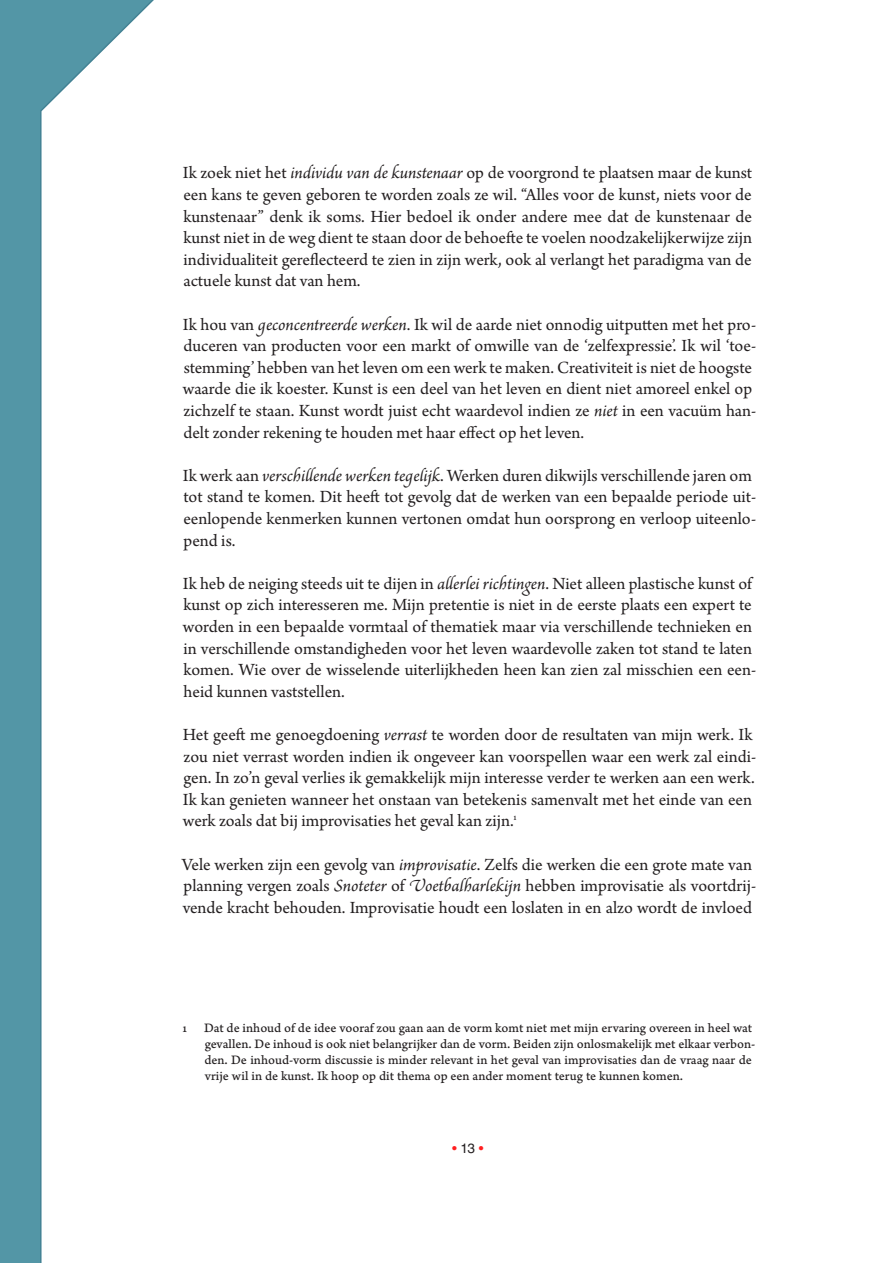
<style>
.page{position:relative;width:893px;height:1263px;background:#fff}
.page>*{position:absolute;margin:0;border:0;box-sizing:border-box;transform-origin:0 0}
.body_tekst{font:18px/21.6px "Arno Pro";letter-spacing:-.005em;color:#231f20}
.footnote_text{font:13.5px/16.2px "Arno Pro Caption";color:#231f20}
.t1{font:13.5px "Helvetica LT Std";color:#ff1f20}
.s1{font-style:italic}
.s2{color:#231f20}
</style>
<div class="page">
<svg style="left:0;top:0;width:154px;height:1263px"></svg>
<p class="body_tekst" style="left:183px;top:163px;width:571px;text-align:justify">Ik zoek niet het <span class="s1">individu van de kunstenaar</span> op de voorgrond te plaatsen maar de kunst een kans te geven geboren te worden zoals ze wil. “Alles voor de kunst, niets voor de kunstenaar” denk ik soms. Hier bedoel ik onder andere mee dat de kunstenaar de kunst niet in de weg dient te staan door de behoefte te voelen noodzakelijkerwijze zijn individualiteit gereflecteerd te zien in zijn werk, ook al verlangt het paradigma van de actuele kunst dat van hem.</p>
<p class="body_tekst" style="left:183px;top:314px;width:575px">Ik hou van <span class="s1">geconcentreerde werken</span>. Ik wil de aarde niet onnodig uitputten met het pro&shy;duceren van producten voor een markt of omwille van de ‘zelfexpressie’. Ik wil ‘toe&shy;stemming’ hebben van het leven om een werk te maken. Creativiteit is niet de hoogste waarde die ik koester. Kunst is een deel van het leven en dient niet amoreel enkel op zichzelf te staan. Kunst wordt juist echt waardevol indien ze <span class="s1">niet</span> in een vacuüm han&shy;delt zonder rekening te houden met haar effect op het leven.</p>
<p class="body_tekst" style="left:183px;top:466px;width:575px">Ik werk aan <span class="s1">verschillende werken tegelijk</span>. Werken duren dikwijls verschillende jaren om tot stand te komen. Dit heeft tot gevolg dat de werken van een bepaalde periode uit&shy;eenlopende kenmerken kunnen vertonen omdat hun oorsprong en verloop uiteenlo&shy;pend is.</p>
<p class="body_tekst" style="left:183px;top:574px;width:575px">Ik heb de neiging steeds uit te dijen in <span class="s1">allerlei richtingen</span>. Niet alleen plastische kunst of kunst op zich interesseren me. Mijn pretentie is niet in de eerste plaats een expert te worden in een bepaalde vormtaal of thematiek maar via verschillende technieken en in verschillende omstandigheden voor het leven waardevolle zaken tot stand te laten komen. Wie over de wisselende uiterlijkheden heen kan zien zal misschien een een&shy;heid kunnen vaststellen.</p>
<p class="body_tekst" style="left:183px;top:725px;width:575px">Het geeft me genoegdoening <span class="s1">verrast</span> te worden door de resultaten van mijn werk. Ik zou niet verrast worden indien ik ongeveer kan voorspellen waar een werk zal eindi&shy;gen. In zo’n geval verlies ik gemakkelijk mijn interesse verder te werken aan een werk.<br>Ik kan genieten wanneer het onstaan van betekenis samenvalt met het einde van een werk zoals dat bij improvisaties het geval kan zijn.<sup>1</sup></p>
<p class="body_tekst" style="left:182px;top:854px;width:576px">Vele werken zijn een gevolg van <span class="s1">improvisatie</span>. Zelfs die werken die een grote mate van planning vergen zoals <span class="s1">Snoteter</span> of <span class="s1">Voetbalharlekijn</span> hebben improvisatie als voortdrij&shy;vende kracht behouden. Improvisatie houdt een loslaten in en alzo wordt de invloed</p>
<p class="footnote_text" style="left:204px;top:1020px;width:553px;text-indent:-22px">1 Dat de inhoud of de idee vooraf zou gaan aan de vorm komt niet met mijn ervaring overeen in heel wat gevallen. De inhoud is ook niet belangrijker dan de vorm. Beiden zijn onlosmakelijk met elkaar verbon&shy;den. De inhoud-vorm discussie is minder relevant in het geval van improvisaties dan de vraag naar de vrije wil in de kunst. Ik hoop op dit thema op een ander moment terug te kunnen komen.</p>
<p class="t1" style="left:452px;top:1140px;width:33px">• <span class="s2">13</span> •</p>
</div>
